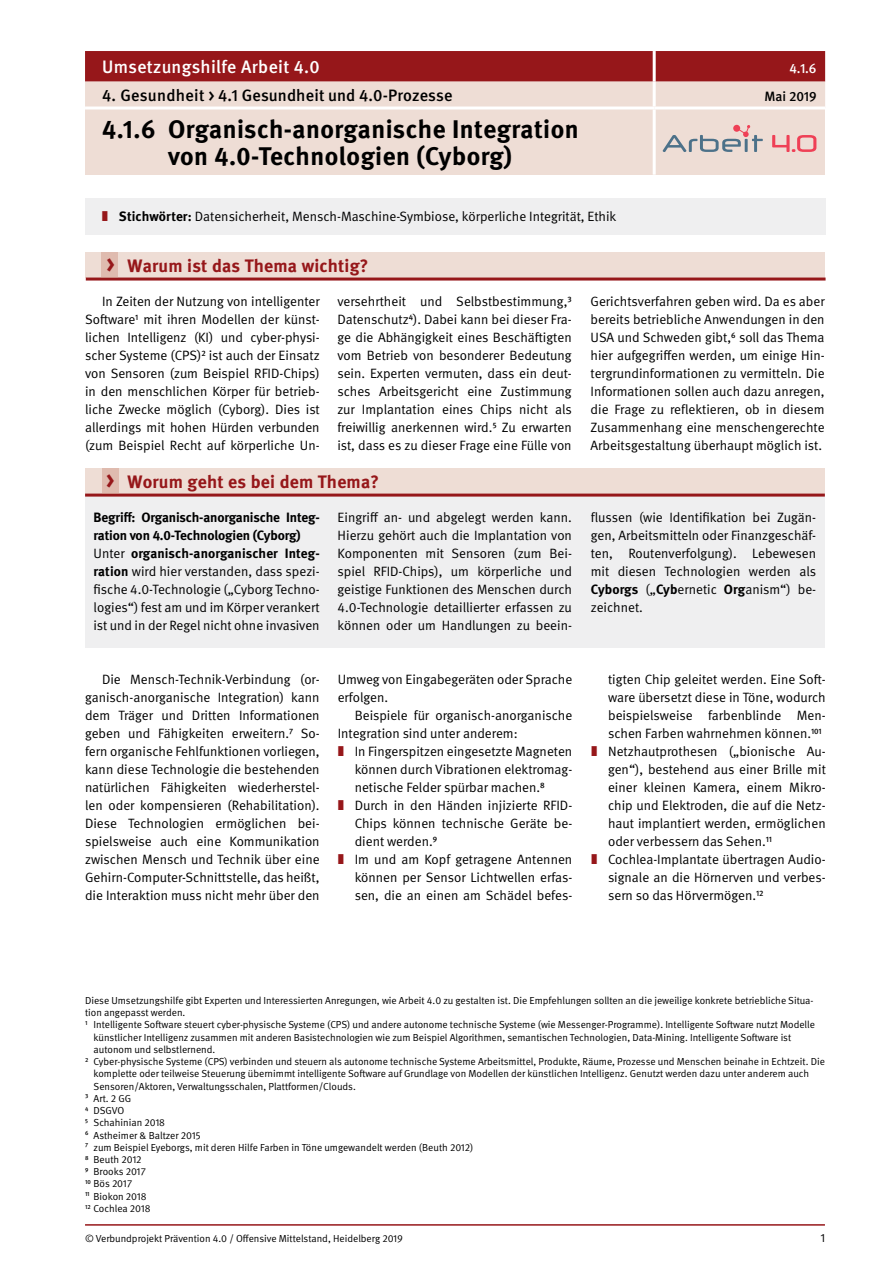
<style>
.page{position:relative;width:893px;height:1263px;background:#fff}
.page>*{position:absolute;margin:0;border:0;box-sizing:border-box;transform-origin:0 0}
.H3_Sub_Titel{font:700 25.5px/27px "DGUV Meta";letter-spacing:.02em;color:#000;text-align:center}
.t1{font:700 18px "DGUV Meta";letter-spacing:.01em;color:#96171a}
.H3_Tarbe{font:500 18px "DGUV Meta";letter-spacing:.02em;color:#fff}
.H3_Tarbe_1__SubTitel{font:500 16.5px "DGUV Meta";letter-spacing:.01em;color:#000}
.P_Fließtext__Einzug{font:13.5px/18px "DGUV Meta";color:#000;text-align:justify}
.P_Fließtext__ohne_Ei{font:13.5px/18px "DGUV Meta";color:#000;text-align:justify}
.P_Fließtext__ohne_Ei-2{font:700 13.5px/18px "DGUV Meta";letter-spacing:-.01em;color:#000}
.H3_2_Stand{font:500 13.5px "DGUV Meta";color:#000}
.H3_1_Stand{font:500 13.5px "DGUV Meta";color:#fff}
.t2{font:12px "DGUV Meta";color:#000}
._02_Quellen_2_Zeiche{font:10.2px/12.3px "DGUV Meta";color:#000}
._02_Quellen{font:10.2px/12.3px "DGUV Meta";color:#000}
.s1{font-weight:700}
.s2{font-size:28.5px}
</style>
<div class="page">
<hr style="left:85px;top:1224px;width:740px;height:2px;background:#96171a">
<div style="left:85px;top:198px;width:741px;height:36px;background:#efeff0"></div>
<svg style="left:85px;top:51px;width:740px;height:56px;background:#be7270"></svg>
<div style="left:85px;top:108px;width:569px;height:67px;background:#eeddd5"></div>
<div style="left:654px;top:108px;width:171px;height:67px;background:#eeddd5"></div>
<hr style="left:85px;top:107px;width:569px;height:3px;background:#fff">
<hr style="left:654px;top:107px;width:171px;height:3px;background:#fff">
<hr style="left:653px;top:51px;width:3px;height:31px;background:#fff">
<hr style="left:653px;top:82px;width:3px;height:25px;background:#fff">
<hr style="left:653px;top:110px;width:3px;height:65px;background:#fff">
<svg style="left:772px;top:135px;width:44px;height:17px"></svg>
<svg style="left:663px;top:125px;width:100px;height:27px"></svg>
<div style="left:85px;top:252px;width:740px;height:26px;background:#eeddd5"></div>
<hr style="left:86px;top:278px;width:740px;height:3px;background:#96171a">
<div style="left:102px;top:252px;width:16px;height:26px;background:#dfbbaf"></div>
<div style="left:85px;top:496px;width:740px;height:152px;background:#efeff0"></div>
<div style="left:85px;top:468px;width:740px;height:26px;background:#eeddd5"></div>
<hr style="left:85px;top:494px;width:740px;height:3px;background:#96171a">
<div style="left:102px;top:468px;width:16px;height:26px;background:#dfbbaf"></div>
<h2 class="H3_Tarbe" style="left:102px;top:56px;width:219px">Umsetzungshilfe Arbeit 4.0</h2>
<h2 class="H3_1_Stand" style="left:789px;top:60px;width:29px">4.1.6</h2>
<h2 class="H3_Tarbe_1__SubTitel" style="left:102px;top:86px;width:352px">4. Gesundheit &gt; 4.1 Gesundheit und 4.0-Prozesse</h2>
<h2 class="H3_2_Stand" style="left:765px;top:89px;width:54px">Mai 2019</h2>
<h2 class="H3_Sub_Titel" style="left:102px;top:116px;width:478px">4.1.6 Organisch-anorganische Integration von 4.0-Technologien (Cyborg)</h2>
<p class="P_Fließtext__Einzug" style="left:119px;top:208px;width:499px"><span class="s1">Stichwörter:</span> Datensicherheit, Mensch-Maschine-Symbiose, körperliche Integrität, Ethik</p>
<p class="t1" style="left:106px;top:255px;width:264px"><span class="s2">›</span> Warum ist das Thema wichtig?</p>
<p class="P_Fließtext__Einzug" style="left:85px;top:293px;width:236px;text-indent:17px">In Zeiten der Nutzung von intelligenter Software<sup>1</sup> mit ihren Modellen der künst&shy;lichen Intelligenz (KI) und cyber-physi&shy;scher Systeme (CPS)<sup>2</sup> ist auch der Einsatz von Sensoren (zum Beispiel RFID-Chips) in den menschlichen Körper für betrieb&shy;liche Zwecke möglich (Cyborg). Dies ist allerdings mit hohen Hürden verbunden (zum Beispiel Recht auf körperliche Un-</p>
<p class="P_Fließtext__Einzug" style="left:337px;top:293px;width:236px">versehrtheit und Selbstbestimmung,<sup>3<br></sup>Datenschutz<sup>4</sup>). Dabei kann bei dieser Fra&shy;ge die Abhängigkeit eines Beschäftigten vom Betrieb von besonderer Bedeutung sein. Experten vermuten, dass ein deut&shy;sches Arbeitsgericht eine Zustimmung zur Implantation eines Chips nicht als freiwillig anerkennen wird.<sup>5</sup> Zu erwarten ist, dass es zu dieser Frage eine Fülle von</p>
<p class="P_Fließtext__Einzug" style="left:591px;top:293px;width:236px">Gerichtsverfahren geben wird. Da es aber bereits betriebliche Anwendungen in den USA und Schweden gibt,<sup>6</sup> soll das Thema hier aufgegriffen werden, um einige Hin&shy;tergrundinformationen zu vermitteln. Die Informationen sollen auch dazu anregen, die Frage zu reflektieren, ob in diesem Zusammenhang eine menschengerechte Arbeitsgestaltung überhaupt möglich ist.</p>
<p class="t1" style="left:106px;top:471px;width:274px"><span class="s2">›</span> Worum geht es bei dem Thema?</p>
<h2 class="P_Fließtext__ohne_Ei-2" style="left:94px;top:509px;width:228px">Begriff: Organisch-anorganische Integ&shy;ration von 4.0-Technologien (Cyborg)</h2>
<h2 class="P_Fließtext__ohne_Ei" style="left:94px;top:545px;width:228px">Unter <span class="s1">organisch-anorganischer Integ&shy;ration</span> wird hier verstanden, dass spezi&shy;fische 4.0-Technologie („Cyborg Techno&shy;logies“) fest am und im Körper verankert ist und in der Regel nicht ohne invasiven</h2>
<h2 class="P_Fließtext__ohne_Ei" style="left:338px;top:509px;width:236px">Eingriff an- und abgelegt werden kann.<br>Hierzu gehört auch die Implantation von Komponenten mit Sensoren (zum Bei&shy;spiel RFID-Chips), um körperliche und geistige Funktionen des Menschen durch 4.0-Technologie detaillierter erfassen zu können oder um Handlungen zu beein-</h2>
<h2 class="P_Fließtext__ohne_Ei" style="left:591px;top:509px;width:227px">flussen (wie Identifikation bei Zugän&shy;gen, Arbeitsmitteln oder Finanzgeschäf&shy;ten, Routenverfolgung). Lebewesen mit diesen Technologien werden als <span class="s1">Cyborgs</span> („<span class="s1">Cyb</span>ernetic <span class="s1">Org</span>anism“) be&shy;zeichnet.</h2>
<p class="P_Fließtext__Einzug" style="left:85px;top:671px;width:236px;text-indent:17px">Die Mensch-Technik-Verbindung (or&shy;ganisch-anorganische Integration) kann dem Träger und Dritten Informationen geben und Fähigkeiten erweitern.<sup>7</sup> So&shy;fern organische Fehlfunktionen vorliegen, kann diese Technologie die bestehenden natürlichen Fähigkeiten wiederherstel&shy;len oder kompensieren (Rehabilitation).<br>Diese Technologien ermöglichen bei&shy;spielsweise auch eine Kommunikation zwischen Mensch und Technik über eine Gehirn-Computer-Schnittstelle, das heißt, die Interaktion muss nicht mehr über den</p>
<p class="P_Fließtext__Einzug" style="left:338px;top:671px;width:236px">Umweg von Eingabegeräten oder Sprache erfolgen.</p>
<p class="P_Fließtext__Einzug" style="left:338px;top:707px;width:236px;text-indent:17px">Beispiele für organisch-anorganische<br>Integration sind unter anderem:</p>
<p class="P_Fließtext__Einzug" style="left:355px;top:743px;width:219px">In Fingerspitzen eingesetzte Magneten können durch Vibrationen elektromag&shy;netische Felder spürbar machen.<sup>8</sup></p>
<p class="P_Fließtext__Einzug" style="left:355px;top:797px;width:219px">Durch in den Händen injizierte RFID-Chips können technische Geräte be&shy;dient werden.<sup>9</sup></p>
<p class="P_Fließtext__Einzug" style="left:355px;top:851px;width:219px">Im und am Kopf getragene Antennen können per Sensor Lichtwellen erfas&shy;sen, die an einen am Schädel befes-</p>
<p class="P_Fließtext__Einzug" style="left:608px;top:671px;width:219px">tigten Chip geleitet werden. Eine Soft&shy;ware übersetzt diese in Töne, wodurch beispielsweise farbenblinde Men&shy;schen Farben wahrnehmen können.<sup>101</sup></p>
<p class="P_Fließtext__Einzug" style="left:608px;top:743px;width:219px">Netzhautprothesen („bionische Au&shy;gen“), bestehend aus einer Brille mit einer kleinen Kamera, einem Mikro&shy;chip und Elektroden, die auf die Netz&shy;haut implantiert werden, ermöglichen oder verbessern das Sehen.<sup>11</sup></p>
<p class="P_Fließtext__Einzug" style="left:608px;top:851px;width:219px">Cochlea-Implantate übertragen Audio&shy;signale an die Hörnerven und verbes&shy;sern so das Hörvermögen.<sup>12</sup></p>
<h2 class="_02_Quellen" style="left:85px;top:994px;width:730px">Diese Umsetzungshilfe gibt Experten und Interessierten Anregungen, wie Arbeit 4.0 zu gestalten ist. Die Empfehlungen sollten an die jeweilige konkrete betriebliche Situa&shy;tion angepasst werden.</h2>
<p class="_02_Quellen_2_Zeiche" style="left:94px;top:1019px;width:723px;text-indent:-9px"><sup>1</sup> Intelligente Software steuert cyber-physische Systeme (CPS) und andere autonome technische Systeme (wie Messenger-Programme). Intelligente Software nutzt Modelle künstlicher Intelligenz zusammen mit anderen Basistechnologien wie zum Beispiel Algorithmen, semantischen Technologien, Data-Mining. Intelligente Software ist autonom und selbstlernend.</p>
<p class="_02_Quellen_2_Zeiche" style="left:94px;top:1055px;width:733px;text-indent:-9px"><sup>2</sup> Cyber-physische Systeme (CPS) verbinden und steuern als autonome technische Systeme Arbeitsmittel, Produkte, Räume, Prozesse und Menschen beinahe in Echtzeit. Die komplette oder teilweise Steuerung übernimmt intelligente Software auf Grundlage von Modellen der künstlichen Intelligenz. Genutzt werden dazu unter anderem auch<br>Sensoren/Aktoren, Verwaltungsschalen, Plattformen/Clouds.</p>
<p class="_02_Quellen_2_Zeiche" style="left:85px;top:1092px;width:48px"><sup>3</sup> Art. 2 GG</p>
<p class="_02_Quellen_2_Zeiche" style="left:85px;top:1104px;width:41px"><sup>4</sup> DSGVO</p>
<p class="_02_Quellen_2_Zeiche" style="left:85px;top:1117px;width:82px"><sup>5</sup> Schahinian 2018</p>
<p class="_02_Quellen_2_Zeiche" style="left:85px;top:1129px;width:117px"><sup>6</sup> Astheimer &amp; Baltzer 2015</p>
<p class="_02_Quellen_2_Zeiche" style="left:85px;top:1141px;width:390px"><sup>7</sup> zum Beispiel Eyeborgs, mit deren Hilfe Farben in Töne umgewandelt werden (Beuth 2012)</p>
<p class="_02_Quellen_2_Zeiche" style="left:85px;top:1153px;width:58px"><sup>8</sup> Beuth 2012</p>
<p class="_02_Quellen_2_Zeiche" style="left:85px;top:1166px;width:62px"><sup>9</sup> Brooks 2017</p>
<p class="_02_Quellen_2_Zeiche" style="left:85px;top:1178px;width:49px"><sup>10</sup> Bös 2017</p>
<p class="_02_Quellen_2_Zeiche" style="left:85px;top:1190px;width:63px"><sup>11</sup> Biokon 2018</p>
<p class="_02_Quellen_2_Zeiche" style="left:85px;top:1202px;width:67px"><sup>12</sup> Cochlea 2018</p>
<p class="_02_Quellen_2_Zeiche" style="left:85px;top:1233px;width:319px">© Verbundprojekt Prävention 4.0 / Offensive Mittelstand, Heidelberg 2019</p>
<p class="t2" style="left:820px;top:1231px;width:6px">1</p>
</div>
